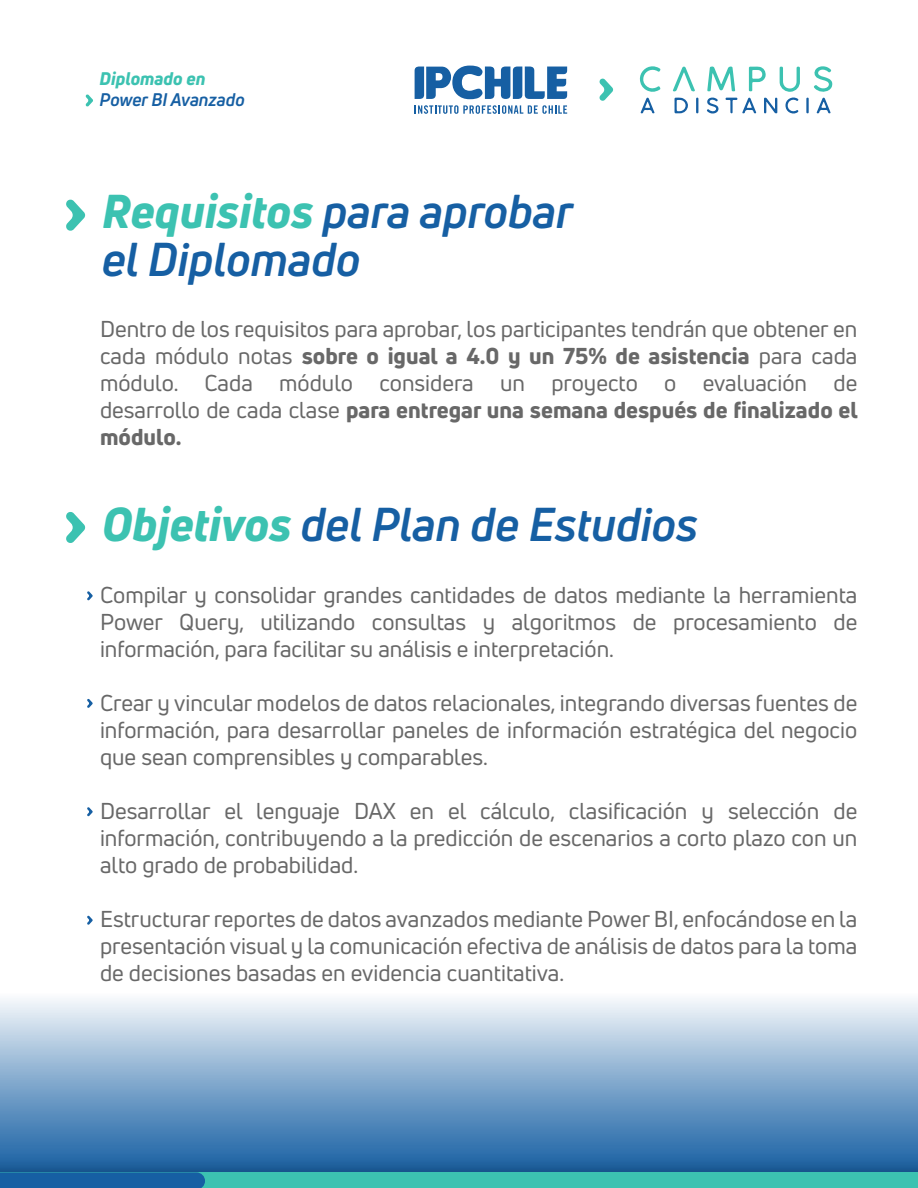
<style>
.page{position:relative;width:918px;height:1188px;background:#fff}
.page>*{position:absolute;margin:0;border:0;box-sizing:border-box;transform-origin:0 0}
.t1{font:italic 700 46.5px/48px "Uni Neue";color:#165fa3}
.t2{font:22.5px/27px "Uni Neue";color:#686868;text-align:justify}
.t3{font:italic 700 17.85px "Uni Neue";color:#165fa3}
.t4{font:italic 800 17.85px "Uni Neue";color:#3cc2b1}
.s1{font-weight:800;color:#3cc2b1}
.s2{font-weight:800}
</style>
<div class="page">
<svg style="left:66px;top:199px;width:19px;height:32px"></svg>
<svg style="left:66px;top:512px;width:19px;height:31px"></svg>
<svg style="left:640px;top:66px;width:21px;height:26px"></svg>
<svg style="left:640px;top:98px;width:15px;height:15px"></svg>
<svg style="left:707px;top:66px;width:93px;height:48px"></svg>
<svg style="left:673px;top:67px;width:25px;height:46px"></svg>
<svg style="left:806px;top:66px;width:26px;height:47px"></svg>
<svg style="left:415px;top:66px;width:152px;height:33px"></svg>
<svg style="left:415px;top:105px;width:40px;height:9px"></svg>
<svg style="left:454px;top:105px;width:5px;height:9px"></svg>
<svg style="left:463px;top:105px;width:104px;height:9px"></svg>
<svg style="left:599px;top:78px;width:14px;height:23px"></svg>
<svg style="left:86px;top:94px;width:7px;height:13px"></svg>
<svg style="left:87px;top:591px;width:6px;height:9px"></svg>
<svg style="left:87px;top:699px;width:6px;height:9px"></svg>
<svg style="left:87px;top:807px;width:6px;height:9px"></svg>
<svg style="left:87px;top:916px;width:6px;height:9px"></svg>
<svg style="left:0;top:998px;width:918px;height:149px;background:#91b3d3"></svg>
<img style="left:0;top:1147px;width:918px;height:25px">
<div style="left:0;top:1172px;width:918px;height:16px;background:#3cc2b1"></div>
<svg style="left:0;top:1172px;width:205px;height:16px;background:#1762a3"></svg>
<p class="t4" style="left:100px;top:66px;width:107px">Diplomado en</p>
<p class="t3" style="left:100px;top:88px;width:147px">Power BI Avanzado</p>
<h1 class="t1" style="left:102px;top:187px;width:472px"><span class="s1">Requisitos</span> para aprobar el Diplomado</h1>
<p class="t2" style="left:100px;top:315px;width:759px">Dentro de los requisitos para aprobar, los participantes tendrán que obtener en cada módulo notas <span class="s2">sobre o igual a 4.0 y un 75% de asistencia</span> para cada módulo. Cada módulo considera un proyecto o evaluación de desarrollo de cada clase <span class="s2">para entregar una semana después de finalizado el módulo.</span></p>
<h1 class="t1" style="left:102px;top:499px;width:597px"><span class="s1">Objetivos</span> del Plan de Estudios</h1>
<p class="t2" style="left:100px;top:581px;width:759px">Compilar y consolidar grandes cantidades de datos mediante la herramienta Power Query, utilizando consultas y algoritmos de procesamiento de información, para facilitar su análisis e interpretación.</p>
<p class="t2" style="left:100px;top:689px;width:759px">Crear y vincular modelos de datos relacionales, integrando diversas fuentes de información, para desarrollar paneles de información estratégica del negocio que sean comprensibles y comparables.</p>
<p class="t2" style="left:100px;top:797px;width:759px">Desarrollar el lenguaje DAX en el cálculo, clasificación y selección de información, contribuyendo a la predicción de escenarios a corto plazo con un alto grado de probabilidad.</p>
<p class="t2" style="left:100px;top:905px;width:759px">Estructurar reportes de datos avanzados mediante Power BI, enfocándose en la presentación visual y la comunicación efectiva de análisis de datos para la toma de decisiones basadas en evidencia cuantitativa.</p>
</div>
